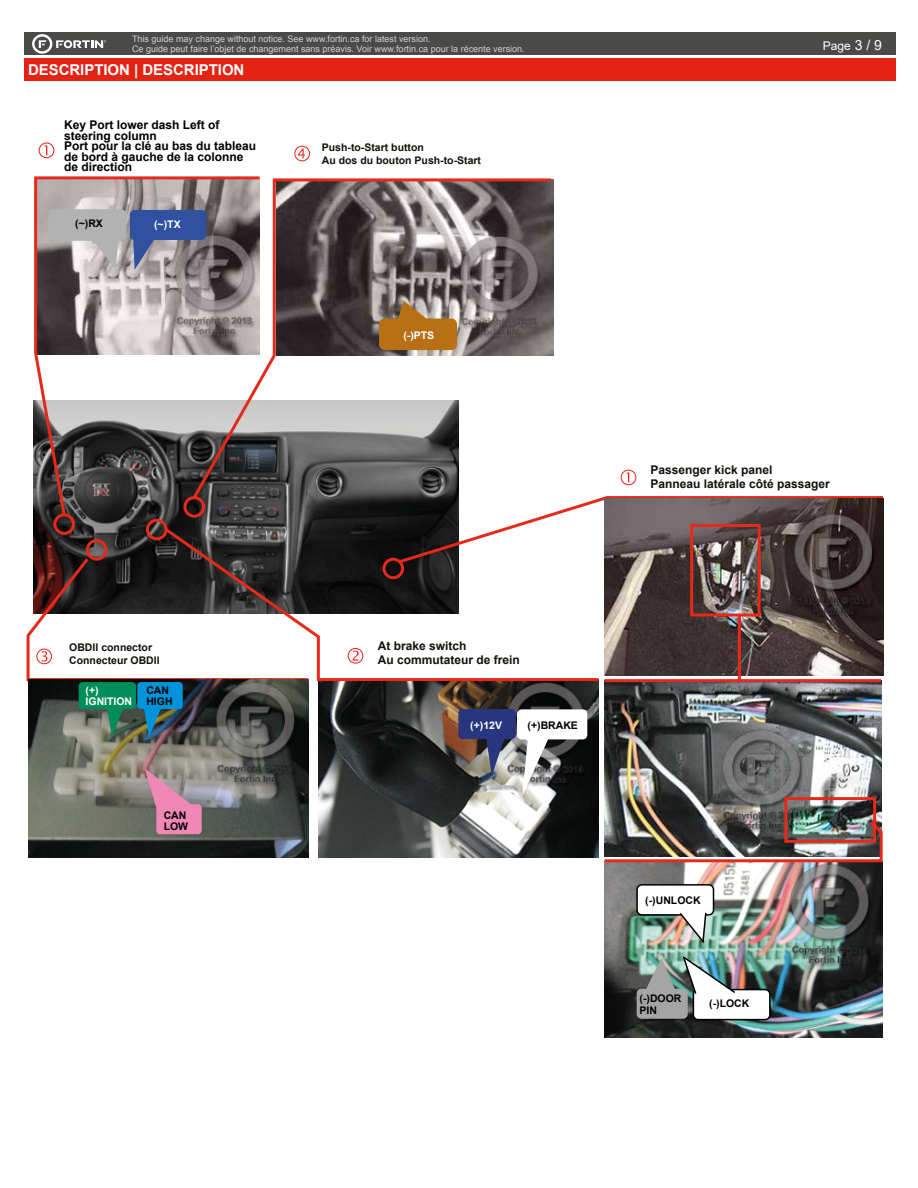
<style>
.page{position:relative;width:918px;height:1188px;background:#fff}
.page>*{position:absolute;margin:0;border:0;box-sizing:border-box;transform-origin:0 0}
.t1{font:700 15px "Arial";letter-spacing:-.005em;color:#fff}
.t2{font:700 12px/10.5px "Arial";color:#000}
.t3{font:700 12px/14.4px "Arial";color:#12110b}
.t4{font:12px "Arial";color:#fff}
.t5{font:700 10.5px/12.6px "Arial";color:#12110b}
.t6{font:700 10.5px/12px "Arial";color:#000}
.t7{font:700 10.5px/10.5px "Arial";color:#fff}
.t8{font:700 10.5px/10.5px "Arial";color:#010202}
.t9{font:9px/9.8px "Arial";color:#d0d0d0}
.s1{font-size:13.95px}
</style>
<div class="page">
<div style="left:24px;top:33px;width:872px;height:22px;background:#4a4a49"></div>
<div style="left:24px;top:58px;width:872px;height:23px;background:#e42313"></div>
<svg style="left:32px;top:34px;width:74px;height:20px"></svg>
<img style="left:34px;top:502px;width:362px;height:53px">
<img style="left:605px;top:864px;width:278px;height:174px">
<div style="left:53px;top:513px;width:22px;height:22px;border:3px solid #e52a1b;border-radius:50%"></div>
<div style="left:86px;top:539px;width:21px;height:22px;border:3px solid #e52a1b;border-radius:50%"></div>
<div style="left:146px;top:519px;width:22px;height:21px;border:3px solid #e52a1b;border-radius:50%"></div>
<svg style="left:621px;top:470px;width:15px;height:15px"></svg>
<svg style="left:294px;top:146px;width:16px;height:15px"></svg>
<svg style="left:396px;top:496px;width:488px;height:29px"></svg>
<svg style="left:33px;top:176px;width:229px;height:342px"></svg>
<div style="left:693px;top:990px;width:77px;height:30px;background:#fff;border-radius:5px"></div>
<div style="left:693px;top:989px;width:78px;height:31px;border:2px solid #000;border-radius:5px"></div>
<div style="left:637px;top:885px;width:77px;height:30px;background:#fff;border-radius:5px"></div>
<div style="left:636px;top:884px;width:78px;height:32px;border:2px solid #000;border-radius:5px"></div>
<svg style="left:678px;top:912px;width:29px;height:33px"></svg>
<img style="left:684px;top:956px;width:53px;height:40px">
<div style="left:637px;top:989px;width:51px;height:30px;background:#a6a5a5;border-radius:5px"></div>
<svg style="left:645px;top:958px;width:30px;height:31px"></svg>
<img style="left:604px;top:682px;width:277px;height:136px">
<div style="left:784px;top:797px;width:92px;height:46px;border:3px solid #e52a1b"></div>
<img style="left:604px;top:818px;width:279px;height:46px">
<svg style="left:190px;top:177px;width:364px;height:325px"></svg>
<svg style="left:39px;top:143px;width:15px;height:15px"></svg>
<img style="left:604px;top:499px;width:280px;height:177px">
<div style="left:690px;top:524px;width:71px;height:93px;border:3px solid #e52a1b"></div>
<hr style="left:604px;top:679px;width:277px;height:3px;background:#e52a1b">
<hr style="left:738px;top:615px;width:3px;height:66px;background:#e52a1b">
<svg style="left:26px;top:555px;width:136px;height:127px"></svg>
<img style="left:318px;top:683px;width:280px;height:174px">
<div style="left:517px;top:709px;width:70px;height:30px;background:#fff;border-radius:5px"></div>
<svg style="left:522px;top:739px;width:33px;height:57px"></svg>
<div style="left:458px;top:709px;width:58px;height:30px;background:#27367f;border-radius:4px"></div>
<svg style="left:484px;top:739px;width:26px;height:37px"></svg>
<svg style="left:162px;top:525px;width:437px;height:158px"></svg>
<img style="left:28px;top:680px;width:280px;height:177px">
<div style="left:156px;top:804px;width:46px;height:30px;background:#f088b6;border-radius:4px"></div>
<div style="left:137px;top:682px;width:46px;height:27px;background:#0093d9;border-radius:3px"></div>
<svg style="left:141px;top:709px;width:26px;height:28px"></svg>
<div style="left:79px;top:682px;width:57px;height:27px;background:#008d59;border-radius:4px"></div>
<svg style="left:104px;top:709px;width:26px;height:27px"></svg>
<svg style="left:145px;top:768px;width:50px;height:40px;background:#b68b9b"></svg>
<div style="left:49px;top:210px;width:77px;height:30px;background:#b3b2b2;border-radius:5px"></div>
<div style="left:48px;top:209px;width:78px;height:32px;border:2px solid #b3b2b2;border-radius:5px"></div>
<svg style="left:90px;top:238px;width:29px;height:33px"></svg>
<div style="left:130px;top:210px;width:76px;height:30px;background:#2f51a0;border-radius:5px"></div>
<svg style="left:133px;top:240px;width:24px;height:30px"></svg>
<p class="t9" style="left:132px;top:34px;width:394px">This guide may change without notice. See www.fortin.ca for latest version.<br>Ce guide peut faire l’objet de changement sans préavis. Voir www.fortin.ca pour la récente version.</p>
<h1 class="t1" style="left:28px;top:59px;width:218px">DESCRIPTION | DESCRIPTION</h1>
<p class="t2" style="left:64px;top:120px;width:194px">Key Port lower dash Left of steering column<br>Port pour la clé au bas du tableau de bord à gauche de la colonne de direction</p>
<p class="t6" style="left:75px;top:217px;width:29px">(~)RX</p>
<p class="t7" style="left:154px;top:219px;width:28px">(~)TX</p>
<p class="t5" style="left:322px;top:141px;width:161px">Push-to-Start button<br>Au dos du bouton Push-to-Start</p>
<p class="t7" style="left:403px;top:330px;width:32px">(-)PTS</p>
<p class="t5" style="left:69px;top:642px;width:92px">OBDII connector<br>Connecteur OBDII</p>
<p class="t7" style="left:86px;top:685px;width:48px">(+)<br>IGNITION</p>
<p class="t8" style="left:146px;top:685px;width:28px">CAN<br>HIGH</p>
<p class="t8" style="left:164px;top:810px;width:26px">CAN<br>LOW</p>
<p class="t3" style="left:378px;top:638px;width:144px">At brake switch<br>Au commutateur de frein</p>
<p class="t7" style="left:470px;top:720px;width:33px">(+)12V</p>
<p class="t6" style="left:528px;top:719px;width:52px">(+)BRAKE</p>
<h2 class="t4" style="left:823px;top:38px;width:61px">Page <span class="s1">3 / 9</span></h2>
<p class="t3" style="left:650px;top:463px;width:181px">Passenger kick panel<br>Panneau latérale côté passager</p>
<p class="t6" style="left:645px;top:895px;width:57px">(-)UNLOCK</p>
<p class="t6" style="left:640px;top:992px;width:43px">(-)DOOR<br>PIN</p>
<p class="t6" style="left:709px;top:998px;width:42px">(-)LOCK</p>
</div>
